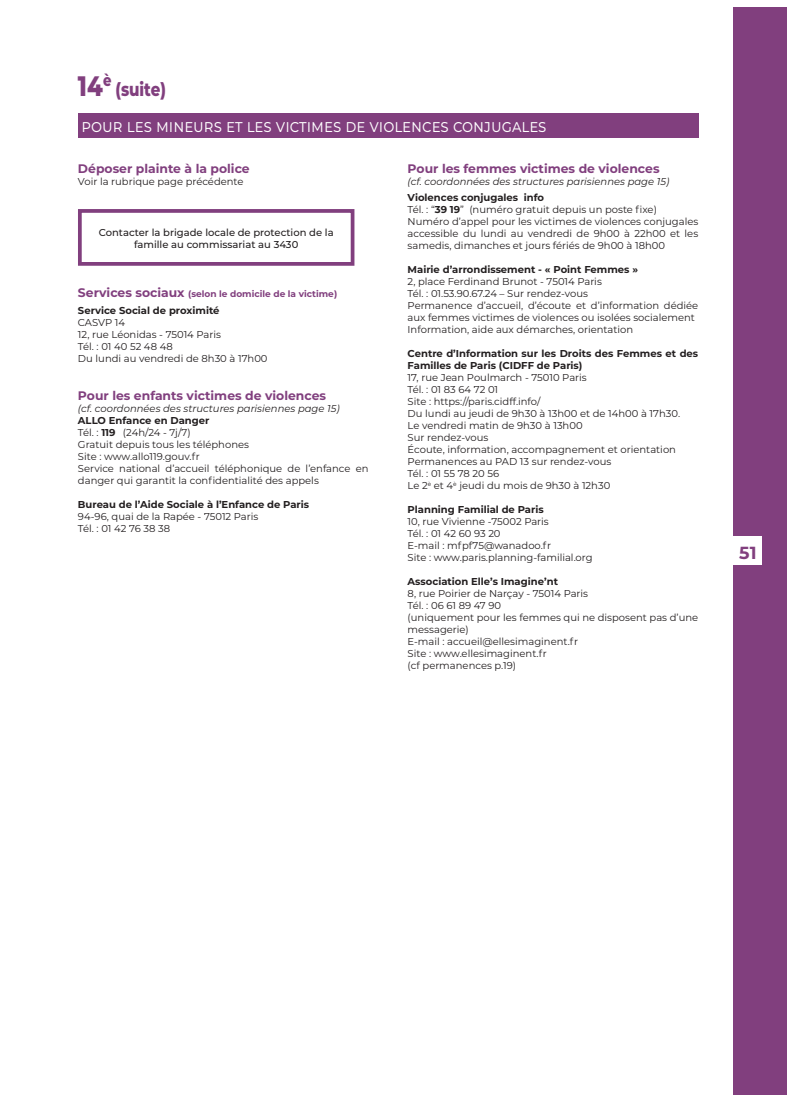
<style>
.page{position:relative;width:794px;height:1102px;background:#fff}
.page>*{position:absolute;margin:0;border:0;box-sizing:border-box;transform-origin:0 0}
.t1{font:800 28.12px "Montserrat";color:#813f7e;scale:.8 1}
.t2{font:800 18.75px "Montserrat";color:#813f7e;scale:.8 1}
.t3{font:17.5px "Montserrat";color:#fff;scale:.9 1}
.t4{font:700 17.5px "Montserrat";color:#813f7e}
.t5{font:700 12.38px "Montserrat";color:#813f7e}
.t6{font:10px/12px "Montserrat";color:#231f20}
.t7{font:700 10px/12px "Montserrat";color:#231f20}
.t8{font:italic 10px "Montserrat";color:#231f20}
.t9{font:500 10px/12px "Montserrat";color:#231f20;text-align:center}
.t10{font:700 9px "Montserrat";color:#813f7e}
.s1{font-size:12.38px}
.s2{font-weight:700}
</style>
<div class="page">
<div style="left:78px;top:113px;width:620px;height:25px;background:#813f7e"></div>
<div style="left:78px;top:209px;width:276px;height:57px;border:4px solid #813f7e"></div>
<div style="left:733px;top:7px;width:54px;height:1088px;background:#813f7e"></div>
<div style="left:733px;top:537px;width:29px;height:28px;background:#fff"></div>
<h1 class="t1" style="left:78px;top:65px;width:44px">14<sup>è</sup></h1>
<h2 class="t2" style="left:115px;top:75px;width:65px">(suite)</h2>
<h3 class="t3" style="left:81px;top:114px;width:518px">pour les mineurs et les victimes de violences conj ugales</h3>
<p class="t5" style="left:78px;top:159px;width:173px">Déposer plainte à la police</p>
<p class="t6" style="left:78px;top:175px;width:167px">Voir la rubrique page précédente</p>
<p class="t5" style="left:407px;top:159px;width:253px">Pour les femmes victimes de violences</p>
<p class="t8" style="left:407px;top:174px;width:263px">(cf. coordonnées des structures parisiennes page 15)</p>
<p class="t9" style="left:99px;top:226px;width:236px">Contacter la brigade locale de protection de la famille au commissariat au 3430</p>
<p class="t10" style="left:78px;top:287px;width:261px"><span class="s1">Services sociaux</span> (selon le domicile de la victime)</p>
<p class="t7" style="left:78px;top:304px;width:143px">Service Social de proximité</p>
<p class="t6" style="left:78px;top:317px;width:191px">CASVP 14<br>12, rue Léonidas - 75014 Paris<br>Tél. : 01 40 52 48 48<br>Du lundi au vendredi de 8h30 à 17h00</p>
<p class="t5" style="left:78px;top:386px;width:250px">Pour les enfants victimes de violences</p>
<p class="t8" style="left:78px;top:401px;width:263px">(cf. coordonnées des structures parisiennes page 15)</p>
<p class="t6" style="left:78px;top:414px;width:292px"><span class="s2">ALLO Enfance en Danger<br></span>Tél. : <span class="s2">119</span> (24h/24 - 7j/7)<br>Gratuit depuis tous les téléphones<br>Site : www.allo119.gouv.fr<br>Service national d’accueil téléphonique de l’enfance en danger qui garantit la confidentialité des appels</p>
<p class="t7" style="left:78px;top:498px;width:233px">Bureau de l’Aide Sociale à l’Enfance de Paris</p>
<p class="t6" style="left:78px;top:510px;width:182px">94-96, quai de la Rapée - 75012 Paris<br>Tél. : 01 42 76 38 38</p>
<p class="t6" style="left:407px;top:191px;width:292px"><span class="s2">Violences conjugales info<br></span>Tél. : “<span class="s2">39 19</span>” (numéro gratuit depuis un poste fixe)<br>Numéro d’appel pour les victimes de violences conjugales accessible du lundi au vendredi de 9h00 à 22h00 et les samedis, dimanches et jours fériés de 9h00 à 18h00</p>
<p class="t7" style="left:407px;top:263px;width:232px">Mairie d’arrondissement - « Point Femmes »</p>
<p class="t6" style="left:407px;top:275px;width:292px">2, place Ferdinand Brunot - 75014 Paris<br>Tél. : 01.53.90.67.24 – Sur rendez-vous<br>Permanence d’accueil, d’écoute et d’information dédiée aux femmes victimes de violences ou isolées socialement Information, aide aux démarches, orientation</p>
<p class="t7" style="left:407px;top:347px;width:292px">Centre d’Information sur les Droits des Femmes et des<br>Familles de Paris (CIDFF de Paris)</p>
<p class="t6" style="left:407px;top:371px;width:274px">17, rue Jean Poulmarch - 75010 Paris<br>Tél. : 01 83 64 72 01<br>Site : https://paris.cidff.info/<br>Du lundi au jeudi de 9h30 à 13h00 et de 14h00 à 17h30.<br>Le vendredi matin de 9h30 à 13h00<br>Sur rendez-vous<br>Écoute, information, accompagnement et orientation Permanences au PAD 13 sur rendez-vous<br>Tél. : 01 55 78 20 56<br>Le 2<sup>è</sup> et 4<sup>è</sup> jeudi du mois de 9h30 à 12h30</p>
<p class="t7" style="left:407px;top:503px;width:138px">Planning Familial de Paris</p>
<p class="t6" style="left:407px;top:515px;width:186px">10, rue Vivienne -75002 Paris<br>Tél. : 01 42 60 93 20<br>E-mail : mfpf75@wanadoo.fr<br>Site : www.paris.planning-familial.org</p>
<p class="t7" style="left:407px;top:575px;width:152px">Association Elle’s Imagine’nt</p>
<p class="t6" style="left:407px;top:587px;width:292px">8, rue Poirier de Narçay - 75014 Paris<br>Tél. : 06 61 89 47 90<br>(uniquement pour les femmes qui ne disposent pas d’une messagerie)<br>E-mail : accueil@ellesimaginent.fr<br>Site : www.ellesimaginent.fr<br>(cf permanences p.19)</p>
<h3 class="t4" style="left:739px;top:541px;width:19px">51</h3>
</div>
